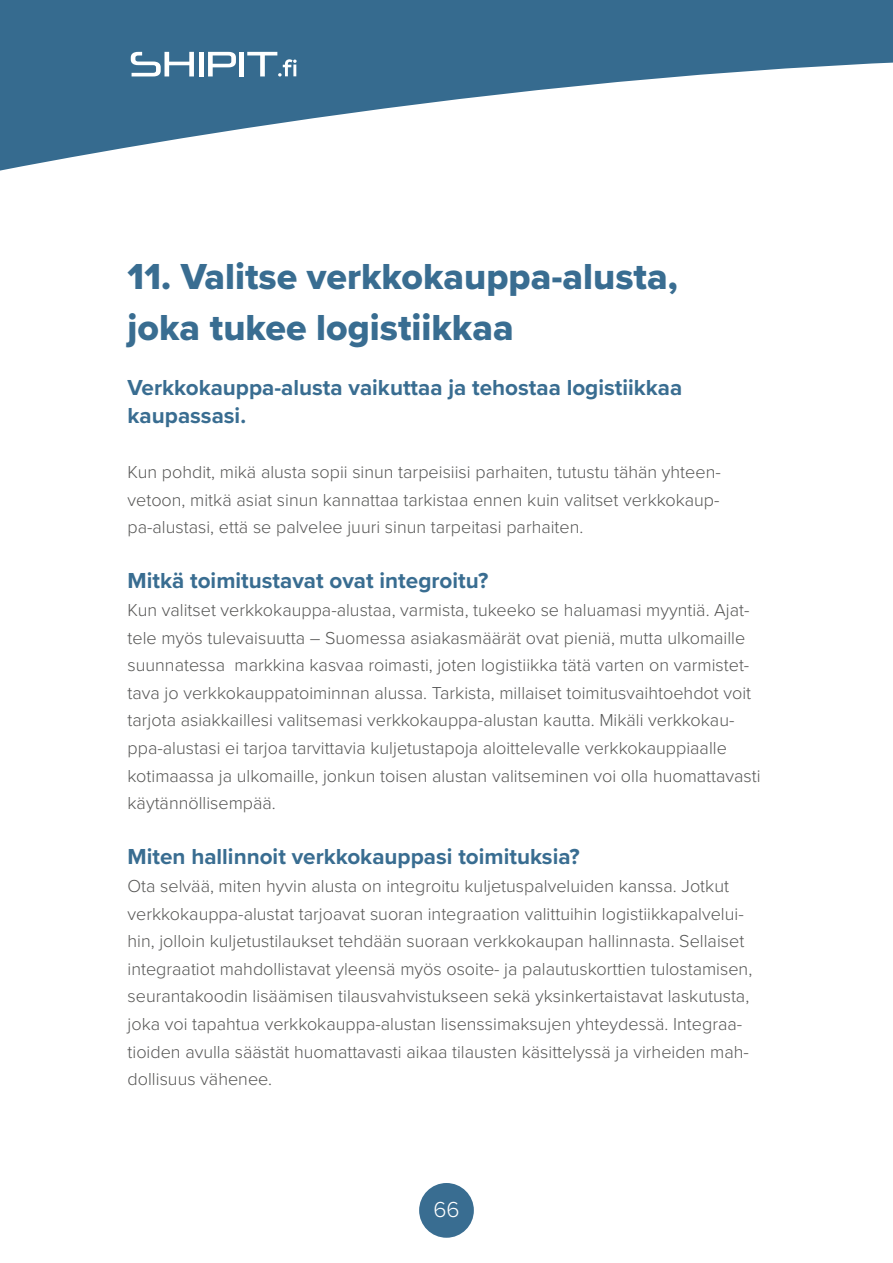
<style>
.page{position:relative;width:893px;height:1263px;background:#fff}
.page>*{position:absolute;margin:0;border:0;box-sizing:border-box;transform-origin:0 0}
.t1{font:37.5px/51px "Proxima Nova Extrabld";color:#396d91}
.t2{font:700 22.5px/27.6px "Proxima Nova";color:#396d91}
.t3{font:300 22.5px "Proxima Nova";color:#fff}
.t4{font:300 18px/27.6px "Proxima Nova";color:#575756}
</style>
<div class="page">
<svg style="left:0;top:0;width:893px;height:171px;fill:#366b8f"></svg>
<div style="left:419px;top:1183px;width:55px;height:55px;background:#396d91;border-radius:50%"></div>
<svg style="left:131px;top:52px;width:63px;height:24px"></svg>
<svg style="left:208px;top:52px;width:28px;height:24px"></svg>
<svg style="left:247px;top:52px;width:50px;height:25px"></svg>
<div style="left:239px;top:52px;width:5px;height:24px;background:#fff"></div>
<hr style="left:199px;top:52px;width:4px;height:24px;background:#fff">
<h1 class="t1" style="left:128px;top:250px;width:552px">11. Valitse verkkokauppa-alusta, joka tukee logistiikkaa</h1>
<p class="t2" style="left:128px;top:373px;width:556px">Verkkokauppa-alusta vaikuttaa ja tehostaa logistiikkaa kaupassasi.</p>
<p class="t4" style="left:128px;top:457px;width:595px;text-align:justify">Kun pohdit, mikä alusta sopii sinun tarpeisiisi parhaiten, tutustu tähän yhteen&shy;vetoon, mitkä asiat sinun kannattaa tarkistaa ennen kuin valitset verkkokaup&shy;pa-alustasi, että se palvelee juuri sinun tarpeitasi parhaiten.</p>
<p class="t2" style="left:128px;top:566px;width:362px">Mitkä toimitustavat ovat integroitu?</p>
<p class="t4" style="left:128px;top:595px;width:635px">Kun valitset verkkokauppa-alustaa, varmista, tukeeko se haluamasi myyntiä. Ajat&shy;tele myös tulevaisuutta – Suomessa asiakasmäärät ovat pieniä, mutta ulkomaille suunnatessa markkina kasvaa roimasti, joten logistiikka tätä varten on varmistet&shy;tava jo verkkokauppatoiminnan alussa. Tarkista, millaiset toimitusvaihtoehdot voit tarjota asiakkaillesi valitsemasi verkkokauppa-alustan kautta. Mikäli verkkokau&shy;ppa-alustasi ei tarjoa tarvittavia kuljetustapoja aloittelevalle verkkokauppiaalle kotimaassa ja ulkomaille, jonkun toisen alustan valitseminen voi olla huomattavasti käytännöllisempää.</p>
<p class="t2" style="left:128px;top:842px;width:454px">Miten hallinnoit verkkokauppasi toimituksia?</p>
<p class="t4" style="left:128px;top:871px;width:626px">Ota selvää, miten hyvin alusta on integroitu kuljetuspalveluiden kanssa. Jotkut verkkokauppa-alustat tarjoavat suoran integraation valittuihin logistiikkapalvelui&shy;hin, jolloin kuljetustilaukset tehdään suoraan verkkokaupan hallinnasta. Sellaiset integraatiot mahdollistavat yleensä myös osoite- ja palautuskorttien tulostamisen, seurantakoodin lisäämisen tilausvahvistukseen sekä yksinkertaistavat laskutusta, joka voi tapahtua verkkokauppa-alustan lisenssimaksujen yhteydessä. Integraa&shy;tioiden avulla säästät huomattavasti aikaa tilausten käsittelyssä ja virheiden mah&shy;dollisuus vähenee.</p>
<p class="t3" style="left:433px;top:1193px;width:28px">66</p>
</div>
